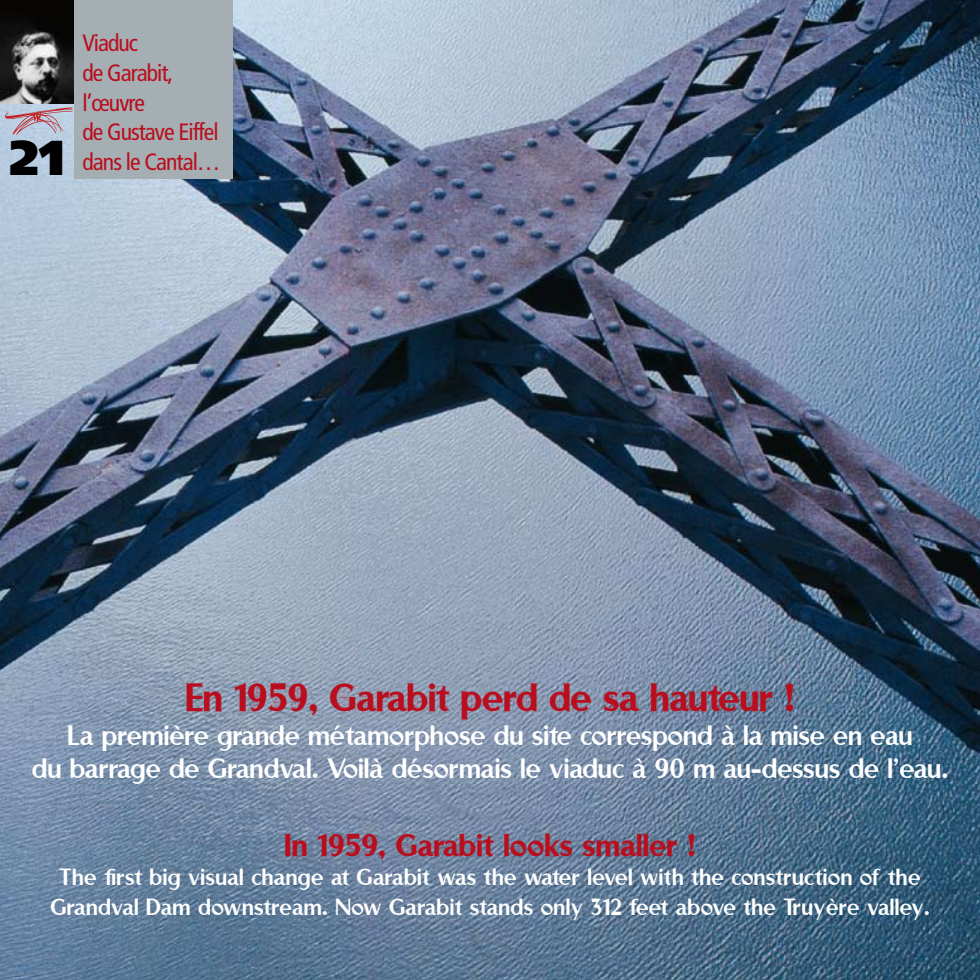
<style>
.page{position:relative;width:980px;height:980px;background:#fff}
.page>*{position:absolute;margin:0;border:0;box-sizing:border-box;transform-origin:0 0}
.t1{font:900 49px "Frutiger";color:#000}
.t2{font:43.75px "Rubino Sans ICG Solid";letter-spacing:-.02em;color:#b90e1d}
.t3{font:35px "Rubino Sans ICG Solid";letter-spacing:-.01em;color:#b90e1d}
.t4{font:31.5px/33.2px "Rubino Sans ICG Fill";letter-spacing:-.02em;color:#fff;text-align:center}
.t5{font:26.25px/29.8px "Rubino Sans ICG Fill";letter-spacing:-.01em;color:#fff;text-align:center}
.t6{font:condensed 23.62px/29.8px "Frutiger";letter-spacing:-.04em;color:#b90e1d}
</style>
<div class="page">
<img style="left:0;top:0;width:980px;height:980px">
<img style="left:0;top:0;width:74px;height:104px">
<div style="left:74px;top:0;width:159px;height:179px;background:#a4aeb3"></div>
<svg style="left:5px;top:107px;width:67px;height:28px;background:#bbafbf"></svg>
<h1 class="t1" style="left:9px;top:128px;width:57px">21</h1>
<p class="t6" style="left:82px;top:28px;width:140px">Viaduc<br>de Garabit, l’œuvre<br>de Gustave Eiffel dans le Cantal…</p>
<h2 class="t2" style="left:185px;top:673px;width:611px">En 1959, Garabit perd de sa hauteur !</h2>
<p class="t4" style="left:32px;top:718px;width:918px">La première grande métamorphose du site correspond à la mise en eau<br>du barrage de Grandval. Voilà désormais le viaduc à 90 m au-dessus de l’eau.</p>
<h3 class="t3" style="left:284px;top:825px;width:413px">In 1959, Garabit looks smaller !</h3>
<p class="t5" style="left:50px;top:862px;width:881px">The first big visual change at Garabit was the water level with the construction of the<br>Grandval Dam downstream. Now Garabit stands only 312 feet above the Truyère valley.</p>
</div>
